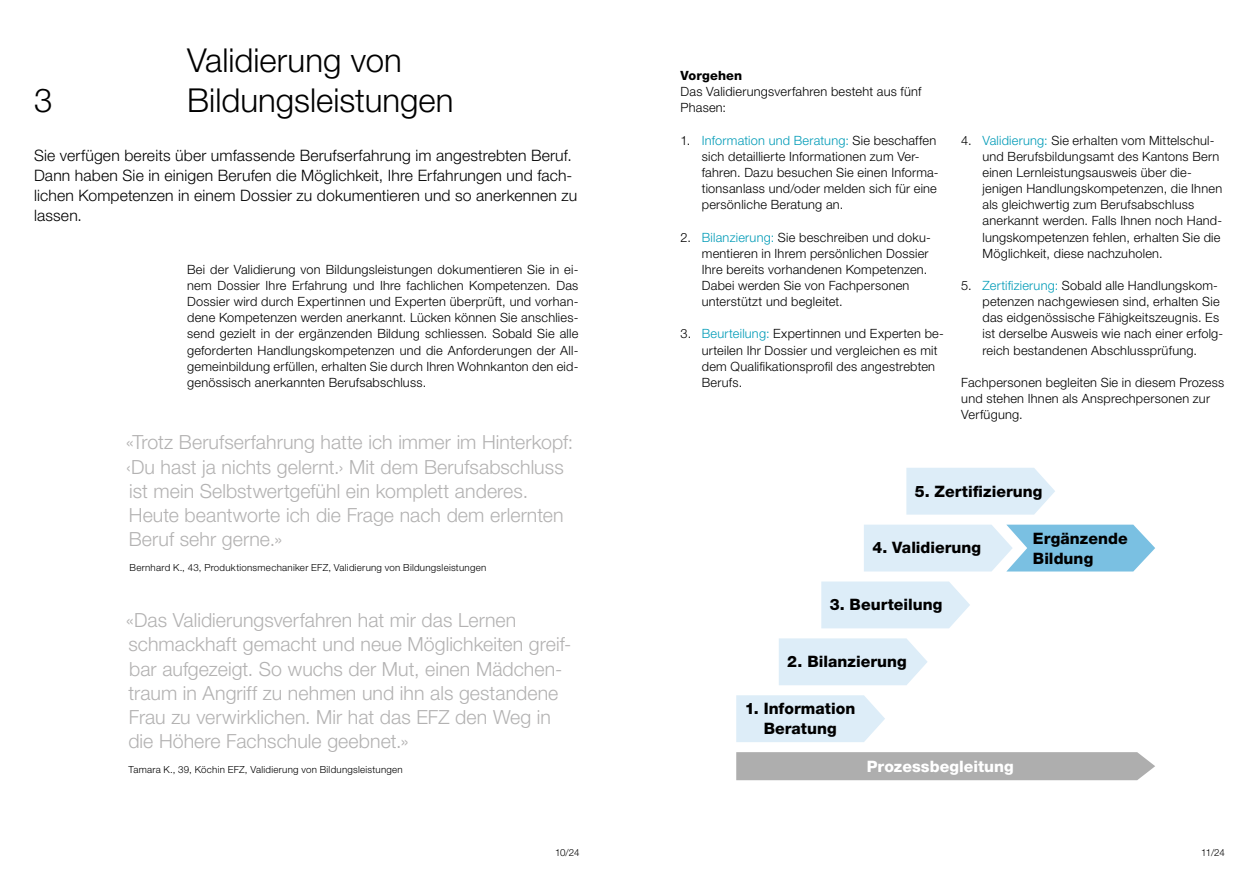
<style>
.page{position:relative;width:1259px;height:893px;background:#fff}
.page>*{position:absolute;margin:0;border:0;box-sizing:border-box;transform-origin:0 0}
.t1{font:300 33px/40.3px "Helvetica Neue LT Std";color:#000}
.t2{font:300 19.5px/24.3px "Helvetica Neue LT Std";letter-spacing:.005em;color:#b3b2b2}
.t3{font:300 15.75px/20.2px "Helvetica Neue LT Std";letter-spacing:.01em;color:#000}
.t4{font:800 15.75px/20.2px "Helvetica Neue LT Std";letter-spacing:.005em;color:#000;text-align:center}
.t5{font:800 15.75px "Helvetica Neue LT Std";letter-spacing:.005em;color:#fff}
.t6{font:300 12.75px/16.2px "Helvetica Neue LT Std";letter-spacing:.02em;color:#000}
.t7{font:800 12.75px "Helvetica Neue LT Std";letter-spacing:.01em;color:#000}
.t8{font:300 9.75px "Helvetica Neue LT Std";letter-spacing:.025em;color:#000}
.s1{color:#009bb7}
</style>
<div class="page">
<svg style="left:736px;top:695px;width:149px;height:47px;background:#dfeef8"></svg>
<div style="left:736px;top:752px;width:419px;height:28px;background:#aeaeae"></div>
<svg style="left:779px;top:638px;width:148px;height:47px;background:#dfeef8"></svg>
<svg style="left:821px;top:581px;width:149px;height:47px;background:#dfeef8"></svg>
<svg style="left:906px;top:468px;width:149px;height:47px;background:#dfeef8"></svg>
<svg style="left:864px;top:525px;width:291px;height:46px;background:#b4daee"></svg>
<h1 class="t1" style="left:34px;top:80px;width:20px">3</h1>
<h1 class="t1" style="left:187px;top:39px;width:268px">Validierung von<br>Bildungsleistungen</h1>
<p class="t3" style="left:34px;top:145px;width:545px">Sie verfügen bereits über umfassende Berufserfahrung im angestrebten Beruf.<br>Dann haben Sie in einigen Berufen die Möglichkeit, Ihre Erfahrungen und fach&shy;lichen Kompetenzen in einem Dossier zu dokumentieren und so anerkennen zu lassen.</p>
<p class="t6" style="left:187px;top:261px;width:393px;text-align:justify">Bei der Validierung von Bildungsleistungen dokumentieren Sie in ei&shy;nem Dossier Ihre Erfahrung und Ihre fachlichen Kompetenzen. Das Dossier wird durch Expertinnen und Experten überprüft, und vorhan&shy;dene Kompetenzen werden anerkannt. Lücken können Sie anschlies&shy;send gezielt in der ergänzenden Bildung schliessen. Sobald Sie alle geforderten Handlungskompetenzen und die Anforderungen der All&shy;gemeinbildung erfüllen, erhalten Sie durch Ihren Wohnkanton den eid&shy;genössisch anerkannten Berufsabschluss.</p>
<h2 class="t2" style="left:126px;top:430px;width:449px">«Trotz Berufserfahrung hatte ich immer im Hinterkopf: ‹Du hast ja nichts gelernt.› Mit dem Berufsabschluss ist mein Selbstwertgefühl ein komplett anderes.<br>Heute beantworte ich die Frage nach dem erlernten Beruf sehr gerne.»</h2>
<p class="t8" style="left:130px;top:561px;width:358px">Bernhard K., 43, Produktionsmechaniker EFZ, Validierung von Bildungsleistungen</p>
<p class="t2" style="left:126px;top:608px;width:447px">«Das Validierungsverfahren hat mir das Lernen schmackhaft gemacht und neue Möglichkeiten greif&shy;bar aufgezeigt. So wuchs der Mut, einen Mädchen&shy;traum in Angriff zu nehmen und ihn als gestandene Frau zu verwirklichen. Mir hat das EFZ den Weg in die Höhere Fachschule geebnet.»</p>
<p class="t8" style="left:128px;top:763px;width:276px">Tamara K., 39, Köchin EFZ, Validierung von Bildungsleistungen</p>
<p class="t7" style="left:680px;top:68px;width:63px">Vorgehen</p>
<p class="t6" style="left:680px;top:83px;width:242px">Das Validierungsverfahren besteht aus fünf<br>Phasen:</p>
<p class="t6" style="left:702px;top:132px;width:238px;text-indent:-21px">1. <span class="s1">Information und Beratung:</span> Sie beschaffen sich detaillierte Informationen zum Ver&shy;fahren. Dazu besuchen Sie einen Informa&shy;tionsanlass und/oder melden sich für eine persönliche Beratung an.</p>
<p class="t6" style="left:702px;top:229px;width:230px;text-indent:-21px">2. <span class="s1">Bilanzierung:</span> Sie beschreiben und doku&shy;mentieren in Ihrem persönlichen Dossier Ihre bereits vorhandenen Kompetenzen.<br>Dabei werden Sie von Fachpersonen unterstützt und begleitet.</p>
<p class="t6" style="left:702px;top:326px;width:243px;text-indent:-21px">3. <span class="s1">Beurteilung:</span> Expertinnen und Experten be&shy;urteilen Ihr Dossier und vergleichen es mit dem Qualifikationsprofil des angestrebten Berufs.</p>
<p class="t6" style="left:982px;top:132px;width:241px;text-indent:-21px">4. <span class="s1">Validierung:</span> Sie erhalten vom Mittelschul&shy;und Berufsbildungsamt des Kantons Bern einen Lernleistungsausweis über die&shy;jenigen Handlungskompetenzen, die Ihnen als gleichwertig zum Berufsabschluss anerkannt werden. Falls Ihnen noch Hand&shy;lungskompetenzen fehlen, erhalten Sie die Möglichkeit, diese nachzuholen.</p>
<p class="t6" style="left:982px;top:277px;width:242px;text-indent:-21px">5. <span class="s1">Zertifizierung:</span> Sobald alle Handlungskom&shy;petenzen nachgewiesen sind, erhalten Sie das eidgenössische Fähigkeitszeugnis. Es ist derselbe Ausweis wie nach einer erfolg&shy;reich bestandenen Abschlussprüfung.</p>
<p class="t6" style="left:961px;top:374px;width:265px">Fachpersonen begleiten Sie in diesem Prozess und stehen Ihnen als Ansprechpersonen zur<br>Verfügung.</p>
<p class="t4" style="left:915px;top:481px;width:129px">5. Zertifizierung</p>
<p class="t4" style="left:872px;top:537px;width:110px">4. Validierung</p>
<p class="t4" style="left:1033px;top:528px;width:96px;text-align:left">Ergänzende<br>Bildung</p>
<p class="t4" style="left:830px;top:594px;width:114px">3. Beurteilung</p>
<p class="t4" style="left:787px;top:652px;width:121px">2. Bilanzierung</p>
<p class="t4" style="left:745px;top:698px;width:112px">1. Information<br>Beratung</p>
<p class="t5" style="left:867px;top:757px;width:149px">Prozessbegleitung</p>
<p class="t8" style="left:555px;top:846px;width:26px">10/24</p>
<p class="t8" style="left:1201px;top:846px;width:25px">11/24</p>
</div>
